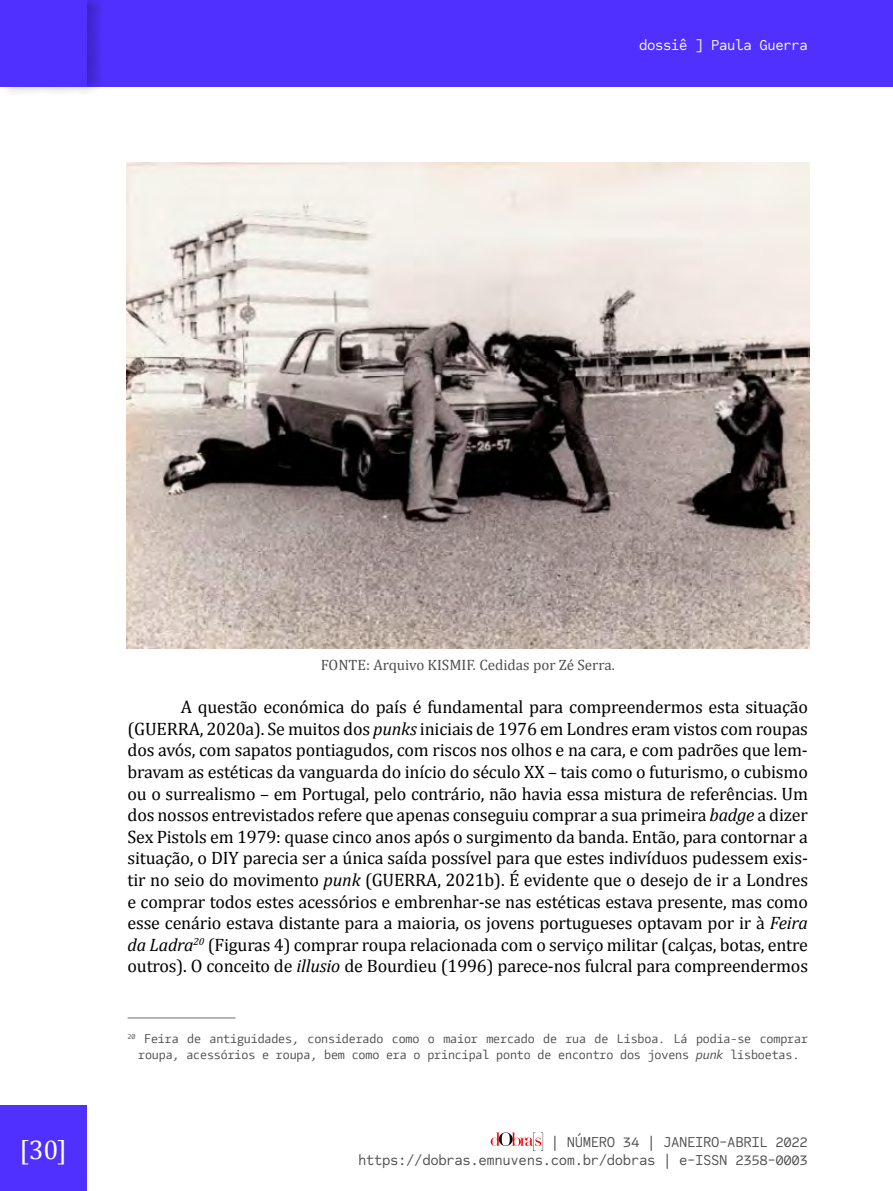
<style>
.page{position:relative;width:893px;height:1191px;background:#fff}
.page>*{position:absolute;margin:0;border:0;box-sizing:border-box;transform-origin:0 0}
.t1{font:27px "Cambria";color:#fff}
.t2{font:18px/21.6px "Cambria";letter-spacing:-.01em;color:#000;text-align:justify}
.t3{font:15px/18px "Code Saver";letter-spacing:-.025em;color:#4d4d4d;text-align:right}
.t4{font:15px "Cambria";color:#4d4d4d}
.t5{font:15px "Code Saver";letter-spacing:-.025em;color:#fff}
.t6{font:12.75px/15.3px "Camingo Code";letter-spacing:-.01em;color:#4d4d4d;text-align:center}
.s1{font-style:italic}
</style>
<div class="page">
<div style="left:0;top:1106px;width:86px;height:85px;background:#5030ff"></div>
<svg style="left:491px;top:1132px;width:52px;height:18px"></svg>
<div style="left:0;top:0;width:893px;height:86px;background:#5030ff"></div>
<div style="left:0;top:0;width:104px;height:95px;background:#000;opacity:.25"></div>
<div style="left:0;top:0;width:86px;height:86px;background:#5030ff"></div>
<img style="left:126px;top:162px;width:683px;height:486px">
<hr style="left:128px;top:1017px;width:108px;height:1px;background:#6d6e71">
<p class="t5" style="left:639px;top:36px;width:170px">dossiê ] Paula Guerra</p>
<p class="t4" style="left:321px;top:656px;width:296px">FONTE: Arquivo KISMIF. Cedidas por Zé Serra.</p>
<p class="t2" style="left:128px;top:696px;width:682px;text-indent:53px">A questão económica do país é fundamental para compreendermos esta situação (GUERRA, 2020a). Se muitos dos <span class="s1">punks</span> iniciais de 1976 em Londres eram vistos com roupas dos avós, com sapatos pontiagudos, com riscos nos olhos e na cara, e com padrões que lem&shy;bravam as estéticas da vanguarda do início do século XX – tais como o futurismo, o cubismo ou o surrealismo – em Portugal, pelo contrário, não havia essa mistura de referências. Um dos nossos entrevistados refere que apenas conseguiu comprar a sua primeira <span class="s1">badge</span> a dizer Sex Pistols em 1979: quase cinco anos após o surgimento da banda. Então, para contornar a situação, o DIY parecia ser a única saída possível para que estes indivíduos pudessem exis&shy;tir no seio do movimento <span class="s1">punk</span> (GUERRA, 2021b). É evidente que o desejo de ir a Londres e comprar todos estes acessórios e embrenhar-se nas estéticas estava presente, mas como esse cenário estava distante para a maioria, os jovens portugueses optavam por ir à <span class="s1">Feira da Ladra</span><sup>20</sup> (Figuras 4) comprar roupa relacionada com o serviço militar (calças, botas, entre outros). O conceito de <span class="s1">illusio</span> de Bourdieu (1996) parece-nos fulcral para compreendermos</p>
<p class="t6" style="left:128px;top:1030px;width:682px"><sup>20</sup> Feira de antiguidades, considerado como o maior mercado de rua de Lisboa. Lá podia-se comprar roupa, acessórios e roupa, bem como era o principal ponto de encontro dos jovens <span class="s1">punk</span> lisboetas.</p>
<h1 class="t1" style="left:19px;top:1133px;width:49px">[30]</h1>
<p class="t3" style="left:358px;top:1132px;width:451px">| NÚMERO 34 | JANEIRO-ABRIL 2022 https://dobras.emnuvens.com.br/dobras | e-ISSN 2358-0003</p>
</div>
